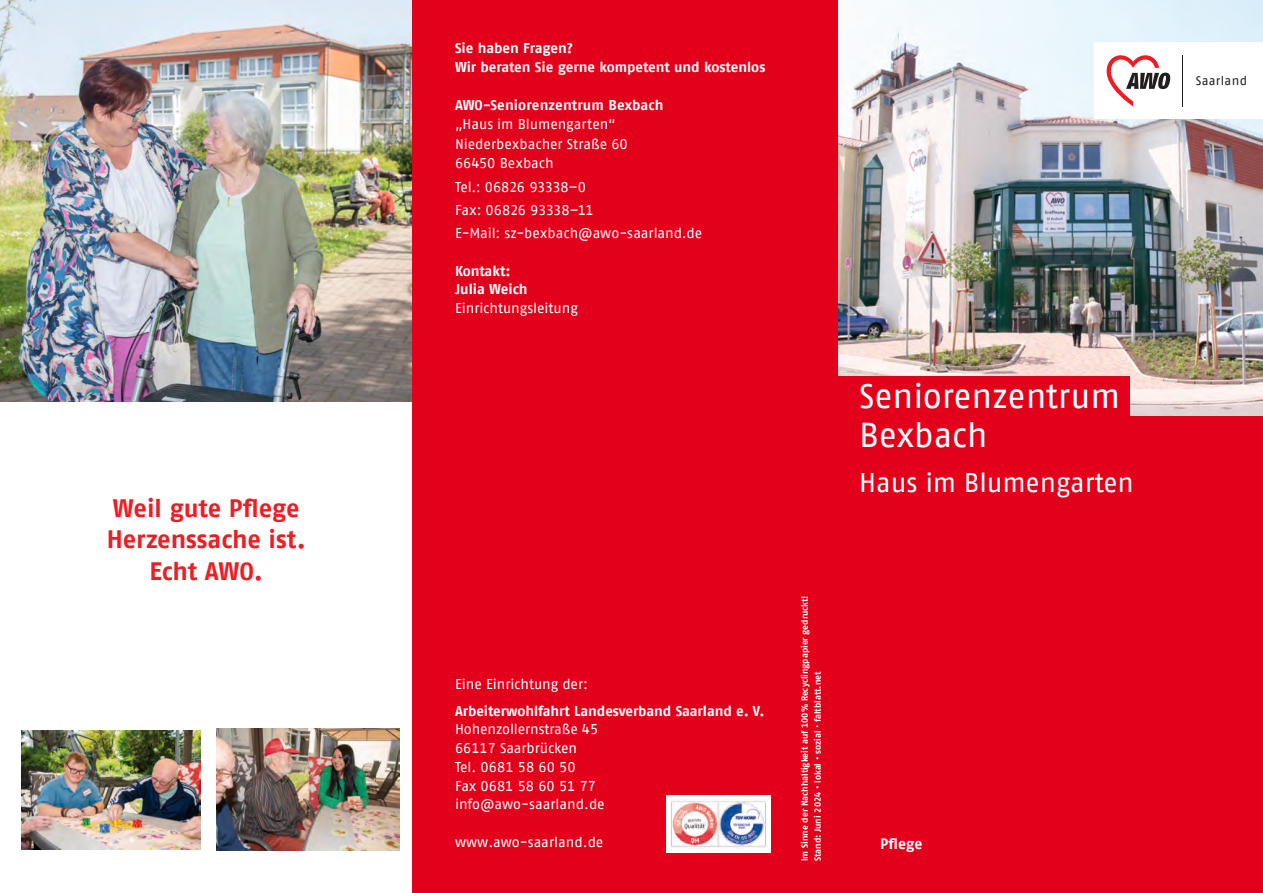
<style>
.page{position:relative;width:1263px;height:893px;background:#fff}
.page>*{position:absolute;margin:0;border:0;box-sizing:border-box;transform-origin:0 0}
.t1{font:34.5px/39px "AWO Fago Office";color:#fff}
.t2{font:27px "AWO Fago Office";color:#fff}
.t3{font:700 25.2px/31.5px "AWO Fago Office";letter-spacing:-.005em;color:#ee1d23;text-align:center}
.t4{font:700 15px "AWO Fago Office";color:#fff}
.t5{font:14.25px/18.8px "AWO Fago Office";letter-spacing:-.005em;color:#fff}
.t6{font:700 14.25px/18.8px "AWO Fago Office";letter-spacing:-.005em;color:#fff}
.t7{font:12.6px "AWO Fago Office";letter-spacing:.025em;color:#231e1e}
.t8{font:700 9px/12.9px "AWO Fago Office";color:#fff}
</style>
<div class="page">
<img style="left:838px;top:0;width:425px;height:416px">
<div style="left:829px;top:416px;width:434px;height:477px;background:#e2001a"></div>
<div style="left:833px;top:376px;width:297px;height:42px;background:#e2001a"></div>
<div style="left:1094px;top:43px;width:169px;height:76px;background:#fff"></div>
<svg style="left:1106px;top:55px;width:64px;height:51px"></svg>
<hr style="left:1182px;top:55px;width:1px;height:51px;background:#231e1e">
<img style="left:0;top:0;width:412px;height:401px">
<div style="left:412px;top:0;width:426px;height:893px;background:#e2001a"></div>
<img style="left:666px;top:795px;width:105px;height:58px">
<img style="left:21px;top:730px;width:179px;height:120px">
<img style="left:217px;top:729px;width:183px;height:121px">
<h3 class="t3" style="left:107px;top:494px;width:200px">Weil gute Pflege<br>Herzenssache ist.<br>Echt AWO.</h3>
<p class="t6" style="left:455px;top:39px;width:312px">Sie haben Fragen?<br>Wir beraten Sie gerne kompetent und kostenlos</p>
<p class="t6" style="left:455px;top:96px;width:210px">AWO-Seniorenzentrum Bexbach</p>
<p class="t5" style="left:455px;top:116px;width:174px;line-height:19.5px">„Haus im Blumengarten“<br>Niederbexbacher Straße 60<br>66450 Bexbach</p>
<p class="t5" style="left:455px;top:176px;width:249px;line-height:23.2px">Tel.: 06826 93338–0<br>Fax: 06826 93338–11<br>E-Mail: sz-bexbach@awo-saarland.de</p>
<p class="t6" style="left:455px;top:262px;width:74px">Kontakt:<br>Julia Weich</p>
<p class="t5" style="left:455px;top:300px;width:124px">Einrichtungsleitung</p>
<p class="t5" style="left:455px;top:676px;width:135px">Eine Einrichtung der:</p>
<p class="t6" style="left:455px;top:702px;width:311px">Arbeiterwohlfahrt Landesverband Saarland e. V.</p>
<p class="t5" style="left:455px;top:721px;width:151px">Hohenzollernstraße 45<br>66117 Saarbrücken<br>Tel. 0681 58 60 50<br>Fax 0681 58 60 51 77 info@awo-saarland.de</p>
<p class="t5" style="left:455px;top:834px;width:150px">www.awo-saarland.de</p>
<p class="t8" style="left:799px;top:861px;width:267px;rotate:-90deg">Im Sinne der Nachhaltigkeit auf 100% Recyclingpapier gedruckt!<br>Stand: Juni 2024 • lokal • sozial · faltblatt.net</p>
<h1 class="t1" style="left:859px;top:380px;width:263px">Seniorenzentrum<br>Bexbach</h1>
<h2 class="t2" style="left:859px;top:473px;width:276px">Haus im Blumengarten</h2>
<p class="t4" style="left:880px;top:836px;width:44px">Pflege</p>
<p class="t7" style="left:1196px;top:76px;width:53px">Saarland</p>
</div>
